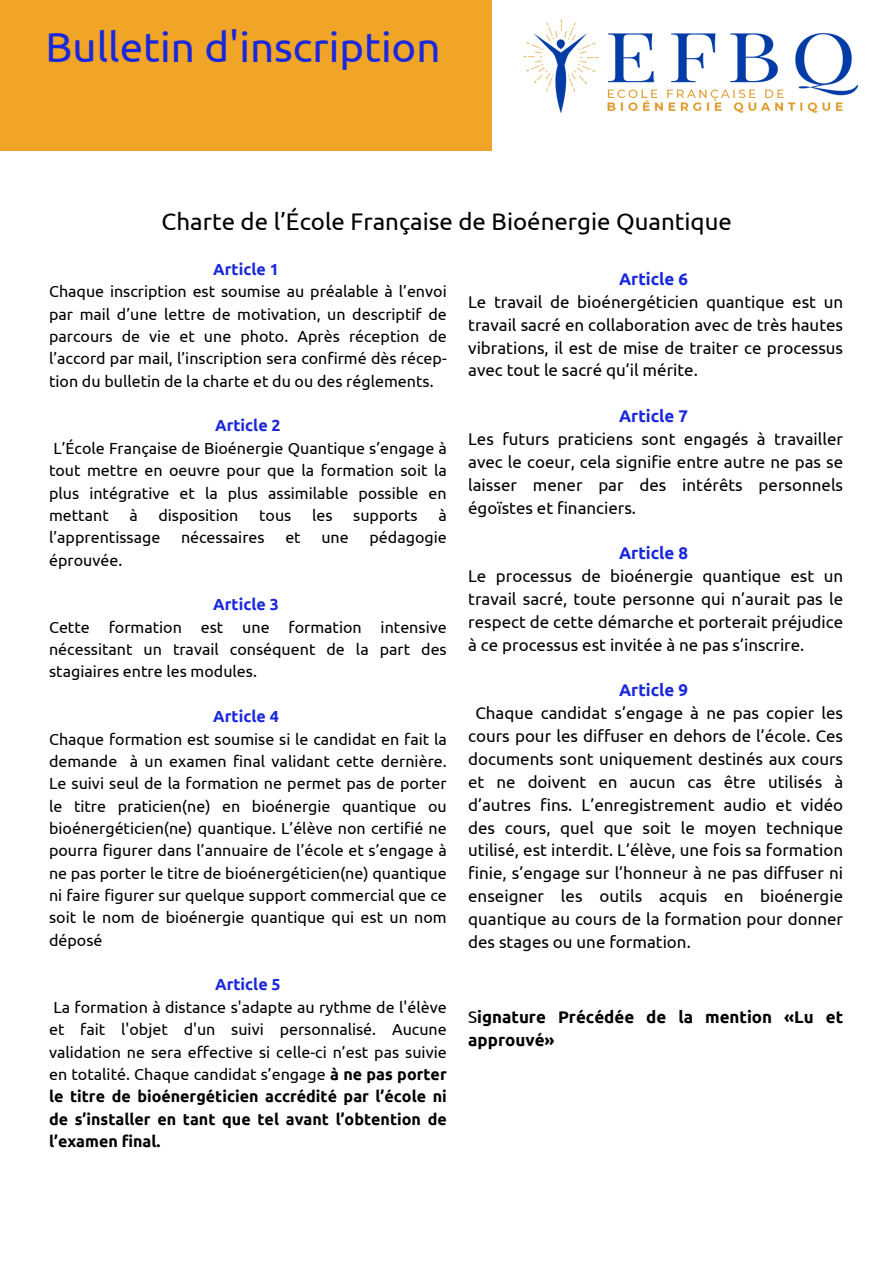
<style>
.page{position:relative;width:894px;height:1264px;background:#fff}
.page>*{position:absolute;margin:0;border:0;box-sizing:border-box;transform-origin:0 0}
.t1{font:42px "Ubuntu";color:#1a28dd}
.t2{font:24px "Ubuntu";color:#000}
.t3{font:16.95px/22.8px "Ubuntu";color:#000;text-align:justify}
.t4{font:700 16.95px/22.8px "Ubuntu";color:#000}
.t5{font:700 16.95px "Ubuntu";color:#1a28dd}
.t6{font:16.05px/22.4px "Ubuntu";color:#000;text-align:justify}
.t7{font:700 16.05px "Ubuntu";color:#1a28dd}
.s1{font-weight:700}
.s2{font-weight:400}
</style>
<div class="page">
<div style="left:0;top:0;width:491px;height:150px;background:#f0a527"></div>
<img style="left:523px;top:19px;width:336px;height:94px">
<p class="t1" style="left:46px;top:23px;width:396px">Bulletin d'inscription</p>
<p class="t2" style="left:161px;top:207px;width:571px">Charte de l’École Française de Bioénergie Quantique</p>
<p class="t7" style="left:213px;top:260px;width:67px">Article 1</p>
<p class="t6" style="left:49px;top:280px;width:399px">Chaque inscription est soumise au préalable à l’envoi par mail d’une lettre de motivation, un descriptif de parcours de vie et une photo. Après réception de l’accord par mail, l’inscription sera confirmé dès récep&shy;tion du bulletin de la charte et du ou des réglements.</p>
<p class="t7" style="left:215px;top:416px;width:67px">Article 2</p>
<p class="t6" style="left:49px;top:436px;width:399px">L’École Française de Bioénergie Quantique s’engage à tout mettre en oeuvre pour que la formation soit la plus intégrative et la plus assimilable possible en mettant</p>
<p class="t6" style="left:129px;top:504px;width:10px">à</p>
<p class="t6" style="left:158px;top:504px;width:81px">disposition</p>
<p class="t6" style="left:259px;top:504px;width:34px">tous</p>
<p class="t6" style="left:312px;top:504px;width:22px">les</p>
<p class="t6" style="left:353px;top:504px;width:66px">supports</p>
<p class="t6" style="left:438px;top:504px;width:10px">à</p>
<p class="t6" style="left:49px;top:526px;width:113px">l’apprentissage</p>
<p class="t6" style="left:181px;top:526px;width:85px">nécessaires</p>
<p class="t6" style="left:285px;top:526px;width:17px">et</p>
<p class="t6" style="left:321px;top:526px;width:29px">une</p>
<p class="t6" style="left:369px;top:526px;width:79px">pédagogie</p>
<p class="t6" style="left:49px;top:548px;width:75px">éprouvée.</p>
<p class="t7" style="left:213px;top:595px;width:67px">Article 3</p>
<p class="t6" style="left:49px;top:615px;width:399px">Cette formation est une formation intensive nécessitant un travail conséquent de la part des stagiaires entre les modules.</p>
<p class="t7" style="left:213px;top:707px;width:67px">Article 4</p>
<p class="t6" style="left:49px;top:727px;width:399px">Chaque formation est soumise si le candidat en fait la demande à un examen final validant cette dernière.<br>Le suivi seul de la formation ne permet pas de porter le titre praticien(ne) en bioénergie quantique ou bioénergéticien(ne) quantique. L’élève non certifié ne pourra figurer dans l’annuaire de l’école et s’engage à ne pas porter le titre de bioénergéticien(ne) quantique ni faire figurer sur quelque support commercial que ce soit le nom de bioénergie quantique qui est un nom déposé</p>
<p class="t7" style="left:215px;top:975px;width:67px">Article 5</p>
<p class="t6" style="left:49px;top:995px;width:399px">La formation à distance s'adapte au rythme de l'élève et fait l'objet d'un suivi personnalisé. Aucune validation ne sera effective si celle-ci n’est pas suivie en totalité. Chaque candidat s’engage <span class="s1">à ne pas porter le titre de bioénergéticien accrédité par l’école ni de s’installer en tant que tel avant l’obtention de l’examen final.</span></p>
<h1 class="t5" style="left:619px;top:269px;width:71px">Article 6</h1>
<p class="t3" style="left:468px;top:290px;width:376px">Le travail de bioénergéticien quantique est un travail sacré en collaboration avec de très hautes vibrations, il est de mise de traiter ce processus avec tout le sacré qu’il mérite.</p>
<h2 class="t5" style="left:619px;top:406px;width:71px">Article 7</h2>
<p class="t3" style="left:468px;top:427px;width:376px">Les futurs praticiens sont engagés à travailler avec le coeur, cela signifie entre autre ne pas se laisser mener par des intérêts personnels égoïstes et financiers.</p>
<p class="t5" style="left:619px;top:543px;width:71px">Article 8</p>
<p class="t3" style="left:468px;top:564px;width:376px">Le processus de bioénergie quantique est un travail sacré, toute personne qui n’aurait pas le respect de cette démarche et porterait préjudice à ce processus est invitée à ne pas s’inscrire.</p>
<p class="t5" style="left:619px;top:680px;width:71px">Article 9</p>
<p class="t3" style="left:468px;top:701px;width:376px;text-indent:7px">Chaque candidat s’engage à ne pas copier les cours pour les diffuser en dehors de l’école. Ces documents sont uniquement destinés aux cours et ne doivent en aucun cas être utilisés à d’autres fins. L’enregistrement audio et vidéo des cours, quel que soit le moyen technique utilisé, est interdit. L’élève, une fois sa formation finie, s’engage sur l’honneur à ne pas diffuser ni enseigner les outils acquis en bioénergie quantique au cours de la formation pour donner des stages ou une formation.</p>
<p class="t4" style="left:468px;top:1005px;width:376px"><span class="s2">S</span>ignature Précédée de la mention «Lu et approuvé»</p>
</div>
